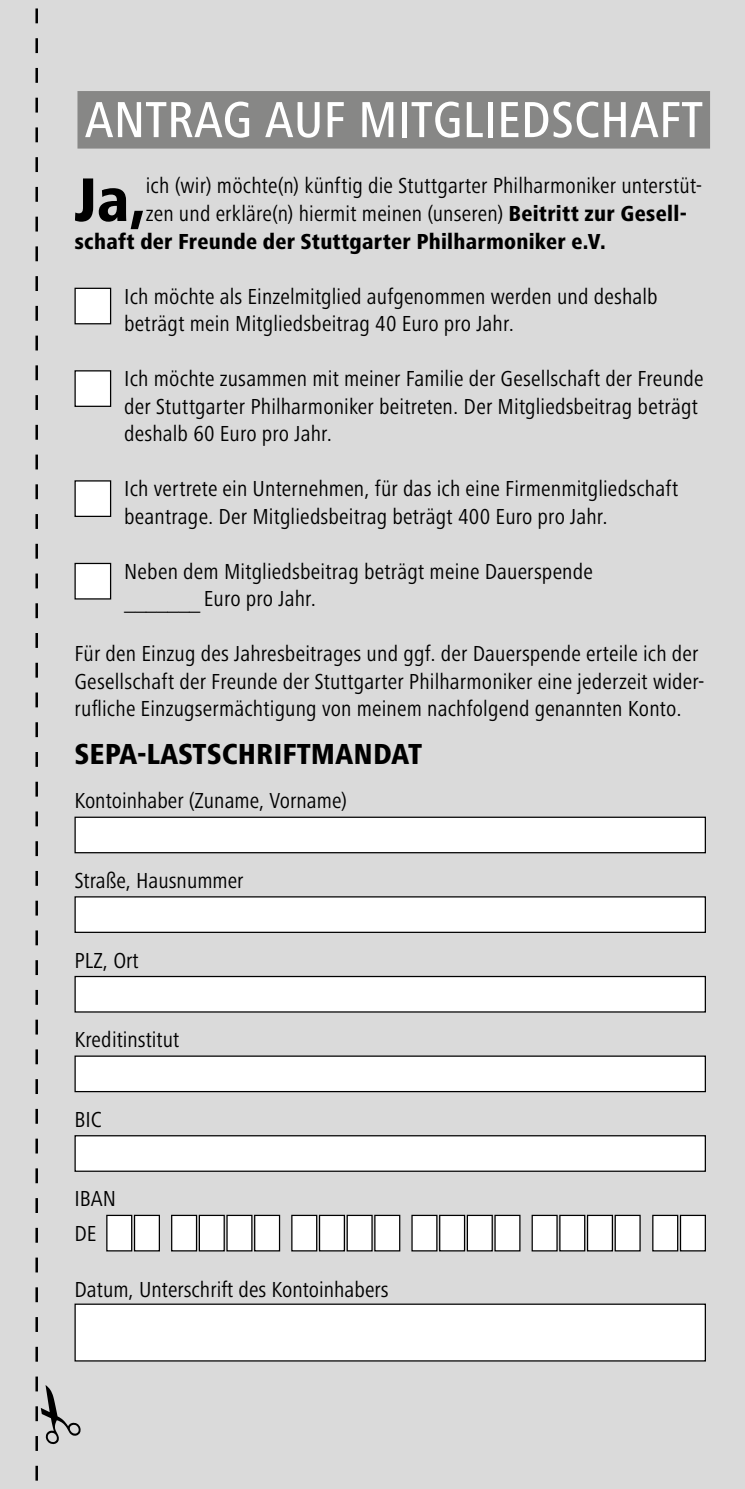
<style>
.page{position:relative;width:745px;height:1489px;background:#fff}
.page>*{position:absolute;margin:0;border:0;box-sizing:border-box;transform-origin:0 0}
.t1{font:800 condensed 63.75px "Frutiger Next Pro";color:#000}
.t2{font:500 condensed 52.5px "Frutiger Next Pro";color:#fff}
.t3{font:800 condensed 30px "Frutiger Next Pro";color:#000}
.t4{font:condensed 22.5px/27.5px "Frutiger Next Pro";letter-spacing:.005em;color:#000}
.t5{font:800 condensed 22.5px "Frutiger Next Pro";letter-spacing:.01em;color:#000}
.s1{font-weight:800}
</style>
<div class="page">
<div style="left:0;top:0;width:744px;height:1488px;background:#dadada"></div>
<div style="left:77px;top:91px;width:632px;height:57px;background:#878786"></div>
<div style="left:75px;top:288px;width:35px;height:36px;background:#fff"></div>
<div style="left:74px;top:288px;width:37px;height:36px;border:1px solid #000"></div>
<div style="left:75px;top:371px;width:35px;height:35px;background:#fff"></div>
<div style="left:74px;top:370px;width:37px;height:37px;border:1px solid #000"></div>
<div style="left:75px;top:481px;width:35px;height:35px;background:#fff"></div>
<div style="left:74px;top:480px;width:37px;height:37px;border:1px solid #000"></div>
<div style="left:75px;top:563px;width:35px;height:36px;background:#fff"></div>
<div style="left:74px;top:563px;width:37px;height:36px;border:1px solid #000"></div>
<div style="left:75px;top:817px;width:629px;height:35px;background:#fff"></div>
<div style="left:74px;top:816px;width:631px;height:37px;border:1px solid #000"></div>
<div style="left:75px;top:896px;width:629px;height:36px;background:#fff"></div>
<div style="left:74px;top:896px;width:631px;height:36px;border:1px solid #000"></div>
<div style="left:75px;top:976px;width:629px;height:35px;background:#fff"></div>
<div style="left:74px;top:975px;width:631px;height:37px;border:1px solid #000"></div>
<div style="left:75px;top:1056px;width:629px;height:35px;background:#fff"></div>
<div style="left:74px;top:1055px;width:631px;height:37px;border:1px solid #000"></div>
<div style="left:75px;top:1135px;width:629px;height:36px;background:#fff"></div>
<div style="left:74px;top:1135px;width:631px;height:36px;border:1px solid #000"></div>
<div style="left:107px;top:1215px;width:25px;height:35px;background:#fff"></div>
<div style="left:106px;top:1214px;width:26px;height:37px;border:1px solid #000"></div>
<div style="left:134px;top:1215px;width:25px;height:35px;background:#fff"></div>
<div style="left:134px;top:1214px;width:26px;height:37px;border:1px solid #000"></div>
<div style="left:652px;top:1215px;width:25px;height:35px;background:#fff"></div>
<div style="left:651px;top:1214px;width:26px;height:37px;border:1px solid #000"></div>
<div style="left:680px;top:1215px;width:24px;height:35px;background:#fff"></div>
<div style="left:679px;top:1214px;width:26px;height:37px;border:1px solid #000"></div>
<div style="left:171px;top:1215px;width:25px;height:35px;background:#fff"></div>
<div style="left:171px;top:1214px;width:26px;height:37px;border:1px solid #000"></div>
<div style="left:199px;top:1215px;width:25px;height:35px;background:#fff"></div>
<div style="left:199px;top:1214px;width:26px;height:37px;border:1px solid #000"></div>
<div style="left:227px;top:1215px;width:25px;height:35px;background:#fff"></div>
<div style="left:226px;top:1214px;width:26px;height:37px;border:1px solid #000"></div>
<div style="left:254px;top:1215px;width:25px;height:35px;background:#fff"></div>
<div style="left:254px;top:1214px;width:26px;height:37px;border:1px solid #000"></div>
<div style="left:292px;top:1215px;width:24px;height:35px;background:#fff"></div>
<div style="left:291px;top:1214px;width:26px;height:37px;border:1px solid #000"></div>
<div style="left:319px;top:1215px;width:25px;height:35px;background:#fff"></div>
<div style="left:319px;top:1214px;width:26px;height:37px;border:1px solid #000"></div>
<div style="left:347px;top:1215px;width:25px;height:35px;background:#fff"></div>
<div style="left:346px;top:1214px;width:26px;height:37px;border:1px solid #000"></div>
<div style="left:374px;top:1215px;width:25px;height:35px;background:#fff"></div>
<div style="left:374px;top:1214px;width:26px;height:37px;border:1px solid #000"></div>
<div style="left:412px;top:1215px;width:24px;height:35px;background:#fff"></div>
<div style="left:411px;top:1214px;width:26px;height:37px;border:1px solid #000"></div>
<div style="left:439px;top:1215px;width:25px;height:35px;background:#fff"></div>
<div style="left:439px;top:1214px;width:26px;height:37px;border:1px solid #000"></div>
<div style="left:467px;top:1215px;width:25px;height:35px;background:#fff"></div>
<div style="left:466px;top:1214px;width:26px;height:37px;border:1px solid #000"></div>
<div style="left:494px;top:1215px;width:25px;height:35px;background:#fff"></div>
<div style="left:494px;top:1214px;width:26px;height:37px;border:1px solid #000"></div>
<div style="left:532px;top:1215px;width:24px;height:35px;background:#fff"></div>
<div style="left:531px;top:1214px;width:26px;height:37px;border:1px solid #000"></div>
<div style="left:559px;top:1215px;width:25px;height:35px;background:#fff"></div>
<div style="left:559px;top:1214px;width:26px;height:37px;border:1px solid #000"></div>
<div style="left:587px;top:1215px;width:25px;height:35px;background:#fff"></div>
<div style="left:586px;top:1214px;width:26px;height:37px;border:1px solid #000"></div>
<div style="left:614px;top:1215px;width:25px;height:35px;background:#fff"></div>
<div style="left:614px;top:1214px;width:26px;height:37px;border:1px solid #000"></div>
<div style="left:75px;top:1303px;width:629px;height:57px;background:#fff"></div>
<div style="left:74px;top:1303px;width:631px;height:58px;border:1px solid #000"></div>
<svg style="left:35px;top:8px;width:46px;height:1473px"></svg>
<h2 class="t2" style="left:84px;top:90px;width:619px">ANTRAG AUF MITGLIEDSCHAFT</h2>
<h1 class="t1" style="left:74px;top:163px;width:73px">Ja,</h1>
<p class="t4" style="left:146px;top:172px;width:557px">ich (wir) möchte(n) künftig die Stuttgarter Philharmoniker unterstüt-</p>
<p class="t4" style="left:146px;top:200px;width:542px">zen und erkläre(n) hiermit meinen (unseren) <span class="s1">Beitritt zur Gesell-</span></p>
<p class="t5" style="left:74px;top:228px;width:532px">schaft der Freunde der Stuttgarter Philharmoniker e.V.</p>
<p class="t4" style="left:124px;top:282px;width:534px">Ich möchte als Einzelmitglied aufgenommen werden und deshalb beträgt mein Mitgliedsbeitrag 40 Euro pro Jahr.</p>
<p class="t4" style="left:124px;top:365px;width:580px">Ich möchte zusammen mit meiner Familie der Gesellschaft der Freunde der Stuttgarter Philharmoniker beitreten. Der Mitgliedsbeitrag beträgt deshalb 60 Euro pro Jahr.</p>
<p class="t4" style="left:124px;top:475px;width:555px">Ich vertrete ein Unternehmen, für das ich eine Firmenmitgliedschaft beantrage. Der Mitgliedsbeitrag beträgt 400 Euro pro Jahr.</p>
<p class="t4" style="left:124px;top:557px;width:470px">Neben dem Mitgliedsbeitrag beträgt meine Dauerspende _______ Euro pro Jahr.</p>
<p class="t4" style="left:74px;top:640px;width:631px">Für den Einzug des Jahresbeitrages und ggf. der Dauerspende erteile ich der<br>Gesellschaft der Freunde der Stuttgarter Philharmoniker eine jederzeit wider&shy;rufliche Einzugsermächtigung von meinem nachfolgend genannten Konto.</p>
<h3 class="t3" style="left:74px;top:736px;width:349px">SEPA-LASTSCHRIFTMANDAT</h3>
<p class="t4" style="left:74px;top:787px;width:274px">Kontoinhaber (Zuname, Vorname)</p>
<p class="t4" style="left:74px;top:866px;width:170px">Straße, Hausnummer</p>
<p class="t4" style="left:74px;top:946px;width:66px">PLZ, Ort</p>
<p class="t4" style="left:74px;top:1025px;width:106px">Kreditinstitut</p>
<p class="t4" style="left:74px;top:1105px;width:29px">BIC</p>
<p class="t4" style="left:74px;top:1181px;width:43px;line-height:35px">IBAN<br>DE</p>
<p class="t4" style="left:74px;top:1275px;width:315px">Datum, Unterschrift des Kontoinhabers</p>
</div>
